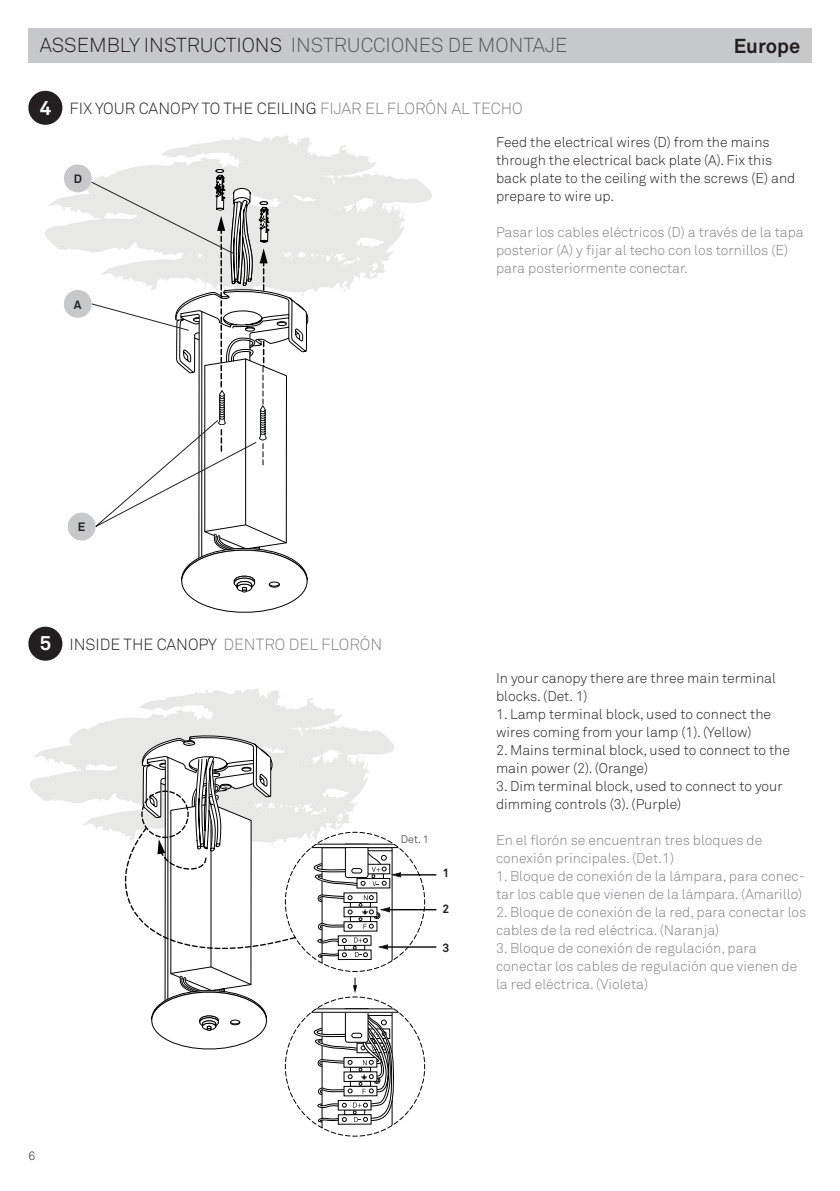
<style>
.page{position:relative;width:840px;height:1191px;background:#fff}
.page>*{position:absolute;margin:0;border:0;box-sizing:border-box;transform-origin:0 0}
.t1{font:300 20px "Akkurat Pro";color:#57585a}
.t2{font:700 20px "Akkurat Pro";color:#231f20}
.t3{font:700 20px "Akkurat Pro";color:#fff}
.t4{font:300 16px "Akkurat Pro";color:#231f20}
.t5{font:300 14px/18px "Akkurat Pro";color:#808285}
.t6{font:300 14px/18px "Akkurat Pro";color:#231f20}
.t7{font:700 12px "Akkurat Pro";color:#231f20}
.t8{font:300 12px "Akkurat Pro";color:#231f20}
.t9{font:300 10.8px "Akkurat";color:#231f20}
.s1{color:#231f20}
.s2{color:#808285}
</style>
<div class="page">
<div style="left:28px;top:28px;width:783px;height:34px;background:#c7c8ca"></div>
<div style="left:28px;top:626px;width:34px;height:34px;background:#231f20;border-radius:50%"></div>
<div style="left:28px;top:91px;width:34px;height:34px;background:#231f20;border-radius:50%"></div>
<svg style="left:45px;top:135px;width:387px;height:165px"></svg>
<div style="left:64px;top:290px;width:28px;height:28px;background:#c7c8ca;border-radius:50%"></div>
<div style="left:68px;top:512px;width:28px;height:28px;background:#c7c8ca;border-radius:50%"></div>
<div style="left:64px;top:164px;width:28px;height:28px;background:#c7c8ca;border-radius:50%"></div>
<svg style="left:91px;top:169px;width:218px;height:444px"></svg>
<svg style="left:30px;top:688px;width:312px;height:137px"></svg>
<hr style="left:385px;top:946px;width:50px;height:1px;background:#000001">
<hr style="left:398px;top:874px;width:37px;height:1px;background:#000001">
<hr style="left:387px;top:909px;width:48px;height:1px;background:#000001">
<svg style="left:90px;top:725px;width:335px;height:411px"></svg>
<h1 class="t1" style="left:40px;top:33px;width:529px"><span class="s1">ASSEMBLY INSTRUCTIONS</span> INSTRUCCIONES DE MONTAJE</h1>
<h1 class="t3" style="left:40px;top:95px;width:13px">4</h1>
<p class="t4" style="left:69px;top:99px;width:454px">FIX YOUR CANOPY TO THE CEILING <span class="s2">FIJAR EL FLORÓN AL TECHO</span></p>
<h1 class="t2" style="left:733px;top:34px;width:68px">Europe</h1>
<p class="t7" style="left:74px;top:171px;width:10px">D</p>
<p class="t7" style="left:74px;top:297px;width:9px">A</p>
<p class="t6" style="left:495px;top:133px;width:301px">Feed the electrical wires (D) from the mains through the electrical back plate (A). Fix this back plate to the ceiling with the screws (E) and prepare to wire up.</p>
<p class="t5" style="left:495px;top:223px;width:309px">Pasar los cables eléctricos (D) a través de la tapa posterior (A) y fijar al techo con los tornillos (E) para posteriormente conectar.</p>
<p class="t7" style="left:78px;top:519px;width:9px">E</p>
<h1 class="t3" style="left:40px;top:631px;width:13px">5</h1>
<p class="t4" style="left:69px;top:635px;width:314px">INSIDE THE CANOPY <span class="s2">DENTRO DEL FLORÓN</span></p>
<p class="t9" style="left:401px;top:832px;width:30px">Det. 1</p>
<p class="t7" style="left:442px;top:865px;width:8px">1</p>
<p class="t7" style="left:442px;top:901px;width:8px">2</p>
<p class="t7" style="left:442px;top:940px;width:8px">3</p>
<p class="t6" style="left:495px;top:669px;width:281px">In your canopy there are three main terminal blocks. (Det. 1)</p>
<p class="t6" style="left:495px;top:705px;width:276px">1. Lamp terminal block, used to connect the wires coming from your lamp (1). (Yellow)</p>
<p class="t6" style="left:495px;top:741px;width:295px">2. Mains terminal block, used to connect to the main power (2). (Orange)</p>
<p class="t6" style="left:495px;top:777px;width:288px">3. Dim terminal block, used to connect to your dimming controls (3). (Purple)</p>
<p class="t5" style="left:495px;top:831px;width:268px">En el florón se encuentran tres bloques de conexión principales. (Det.1)</p>
<p class="t5" style="left:495px;top:867px;width:310px">1. Bloque de conexión de la lámpara, para conec&shy;tar los cable que vienen de la lámpara. (Amarillo)</p>
<p class="t5" style="left:495px;top:903px;width:311px">2. Bloque de conexión de la red, para conectar los cables de la red eléctrica. (Naranja)</p>
<p class="t5" style="left:495px;top:939px;width:302px">3. Bloque de conexión de regulación, para conectar los cables de regulación que vienen de la red eléctrica. (Violeta)</p>
<p class="t8" style="left:28px;top:1148px;width:8px">6</p>
</div>
